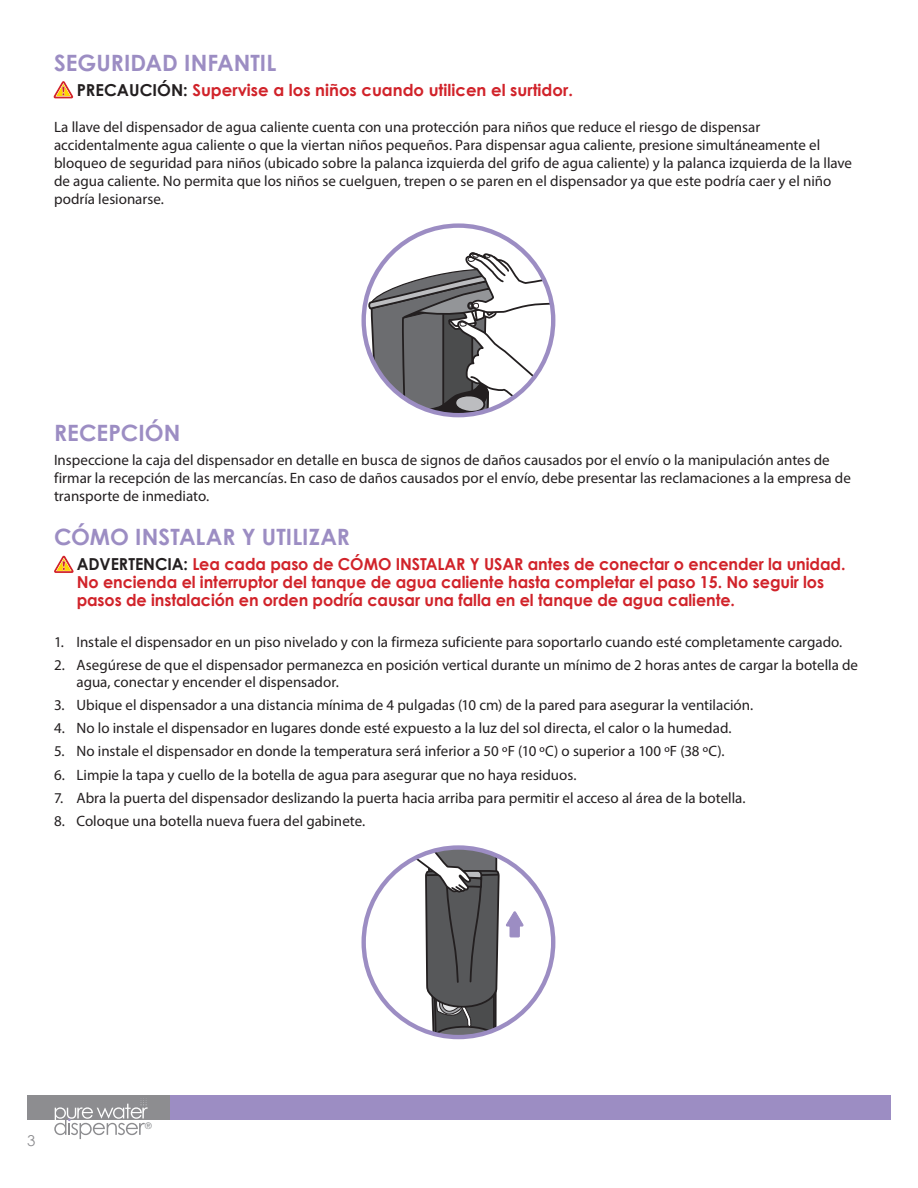
<style>
.page{position:relative;width:918px;height:1188px;background:#fff}
.page>*{position:absolute;margin:0;border:0;box-sizing:border-box;transform-origin:0 0}
.t1{font:700 22.5px "Century Gothic";color:#9c8dc3}
.t2{font:700 16.5px/18px "Century Gothic";letter-spacing:-.005em;color:#d1232a}
.paragraph{font:15px/18px "Myriad Pro";color:#231f20}
._1st_Paragraph{font:15px/18px "Myriad Pro";color:#231f20}
.t3{font:15px "Century Gothic";color:#8d8d90}
.t4{font:9px "Helvetica Neue";color:#8a8c8f}
.s1{color:#231f20}
</style>
<div class="page">
<div style="left:28px;top:1095px;width:863px;height:25px;background:#8d8d90"></div>
<div style="left:171px;top:1095px;width:720px;height:25px;background:#9c8dc3"></div>
<svg style="left:54px;top:1098px;width:94px;height:41px"></svg>
<svg style="left:53px;top:81px;width:21px;height:18px"></svg>
<svg style="left:54px;top:555px;width:20px;height:18px"></svg>
<svg style="left:369px;top:252px;width:184px;height:163px"></svg>
<div style="left:362px;top:223px;width:193px;height:194px;border:4px solid #9c8dc3;border-radius:50%"></div>
<svg style="left:386px;top:848px;width:138px;height:189px"></svg>
<p class="t1" style="left:54px;top:49px;width:224px">SEGURIDAD INFANTIL</p>
<p class="t2" style="left:77px;top:80px;width:498px"><span class="s1">PRECAUCIÓN:</span> Supervise a los niños cuando utilicen el surtidor.</p>
<p class="paragraph" style="left:54px;top:117px;width:800px">La llave del dispensador de agua caliente cuenta con una protección para niños que reduce el riesgo de dispensar accidentalmente agua caliente o que la viertan niños pequeños. Para dispensar agua caliente, presione simultáneamente el bloqueo de seguridad para niños (ubicado sobre la palanca izquierda del grifo de agua caliente) y la palanca izquierda de la llave de agua caliente. No permita que los niños se cuelguen, trepen o se paren en el dispensador ya que este podría caer y el niño podría lesionarse.</p>
<p class="t1" style="left:54px;top:418px;width:128px">RECEPCIÓN</p>
<p class="_1st_Paragraph" style="left:54px;top:451px;width:798px">Inspeccione la caja del dispensador en detalle en busca de signos de daños causados por el envío o la manipulación antes de firmar la recepción de las mercancías. En caso de daños causados por el envío, debe presentar las reclamaciones a la empresa de transporte de inmediato.</p>
<p class="t1" style="left:54px;top:523px;width:297px">CÓMO INSTALAR Y UTILIZAR</p>
<p class="t2" style="left:77px;top:554px;width:770px"><span class="s1">ADVERTENCIA:</span> Lea cada paso de CÓMO INSTALAR Y USAR antes de conectar o encender la unidad.<br>No encienda el interruptor del tanque de agua caliente hasta completar el paso 15. No seguir los pasos de instalación en orden podría causar una falla en el tanque de agua caliente.</p>
<p class="paragraph" style="left:54px;top:633px;width:790px">1. Instale el dispensador en un piso nivelado y con la firmeza suficiente para soportarlo cuando esté completamente cargado.</p>
<p class="paragraph" style="left:76px;top:657px;width:783px;line-height:16.5px;text-indent:-22px">2. Asegúrese de que el dispensador permanezca en posición vertical durante un mínimo de 2 horas antes de cargar la botella de agua, conectar y encender el dispensador.</p>
<p class="paragraph" style="left:54px;top:696px;width:701px">3. Ubique el dispensador a una distancia mínima de 4 pulgadas (10 cm) de la pared para asegurar la ventilación.</p>
<p class="paragraph" style="left:54px;top:719px;width:679px">4. No lo instale el dispensador en lugares donde esté expuesto a la luz del sol directa, el calor o la humedad.</p>
<p class="paragraph" style="left:54px;top:742px;width:672px">5. No instale el dispensador en donde la temperatura será inferior a 50 ºF (10 ºC) o superior a 100 ºF (38 ºC).</p>
<p class="paragraph" style="left:54px;top:765px;width:524px">6. Limpie la tapa y cuello de la botella de agua para asegurar que no haya residuos.</p>
<p class="paragraph" style="left:54px;top:789px;width:693px">7. Abra la puerta del dispensador deslizando la puerta hacia arriba para permitir el acceso al área de la botella.</p>
<p class="paragraph" style="left:54px;top:812px;width:313px">8. Coloque una botella nueva fuera del gabinete.</p>
<p class="t3" style="left:27px;top:1132px;width:10px">3</p>
<p class="t4" style="left:145px;top:1119px;width:9px">®</p>
</div>
